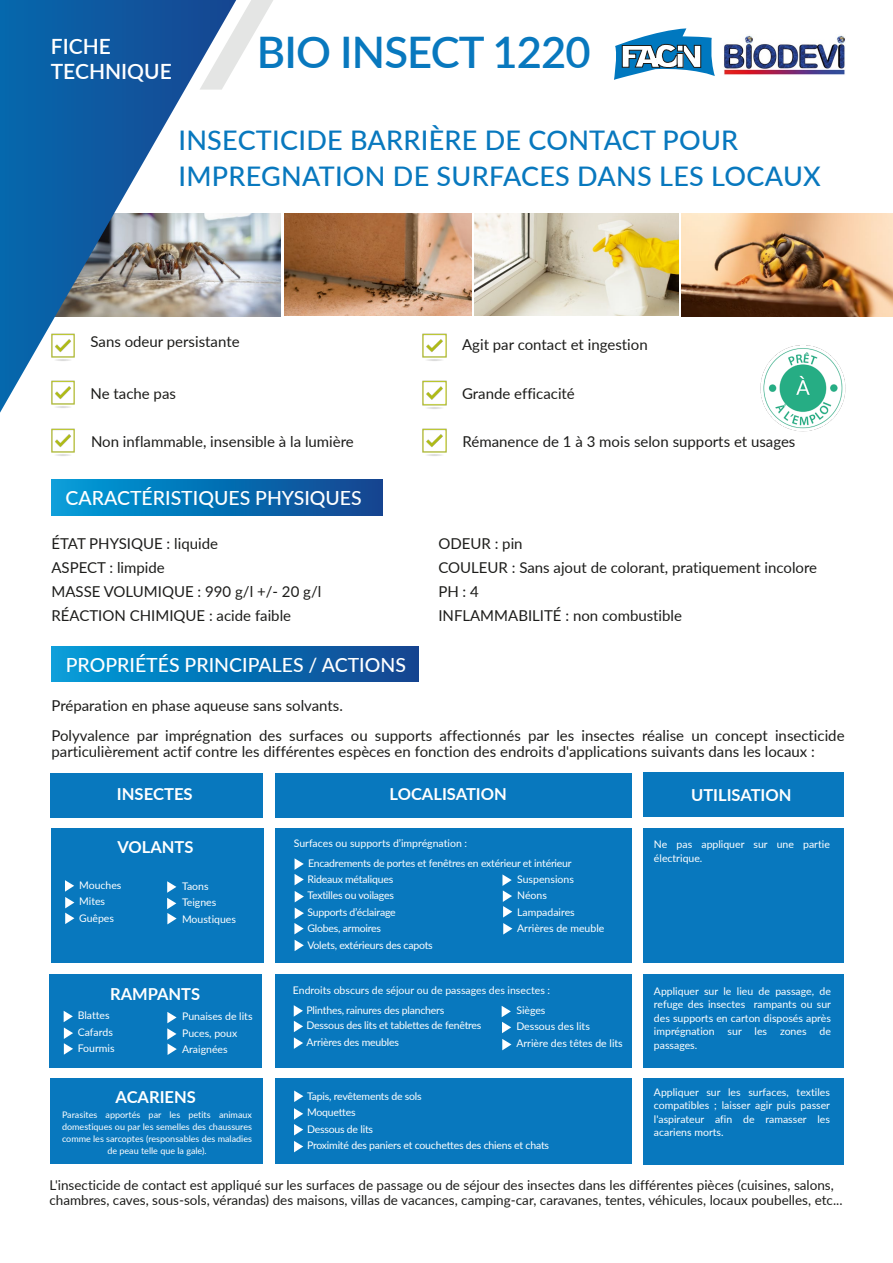
<style>
.page{position:relative;width:893px;height:1263px;background:#fff}
.page>*{position:absolute;margin:0;border:0;box-sizing:border-box;transform-origin:0 0}
.t1{font:600 43.5px "Lato";letter-spacing:-.02em;color:#0878be}
.t2{font:500 27px/36px "Lato";letter-spacing:.01em;color:#0878be}
.t3{font:600 21px/25.5px "Lato";color:#fff}
.t4{font:500 19.5px "Lato";color:#fff}
.t5{font:700 16.5px "Lato";color:#fff}
.t6{font:15px/24px "Lato";color:#1d1d1b}
.t7{font:13.5px/15px "Lato";color:#1d1d1b}
.t8{font:10.5px/16.5px "Lato";letter-spacing:-.01em;color:#fff}
.t9{font:9px/12px "Lato";color:#fff;text-align:center}
</style>
<div class="page">
<svg style="left:236px;top:0;width:37px;height:64px"></svg>
<img style="left:51px;top:428px;width:24px;height:28px">
<img style="left:422px;top:333px;width:25px;height:28px">
<img style="left:422px;top:381px;width:25px;height:28px">
<img style="left:422px;top:429px;width:25px;height:27px">
<img style="left:760px;top:345px;width:86px;height:87px">
<img style="left:724px;top:35px;width:121px;height:40px">
<svg style="left:614px;top:28px;width:101px;height:52px"></svg>
<img style="left:681px;top:213px;width:212px;height:103px">
<div style="left:51px;top:480px;width:332px;height:35px;background:linear-gradient(to right,#009eda,#11438f)"></div>
<div style="left:51px;top:647px;width:368px;height:35px;background:linear-gradient(to right,#009eda,#11438f)"></div>
<div style="left:51px;top:828px;width:212px;height:135px;background:#0878be"></div>
<div style="left:643px;top:828px;width:201px;height:135px;background:#0878be"></div>
<div style="left:643px;top:974px;width:201px;height:94px;background:#0878be"></div>
<div style="left:643px;top:1078px;width:201px;height:86px;background:#0878be"></div>
<div style="left:50px;top:974px;width:212px;height:94px;background:#0878be"></div>
<div style="left:50px;top:1078px;width:213px;height:86px;background:#0878be"></div>
<div style="left:643px;top:772px;width:201px;height:45px;background:#0878be"></div>
<div style="left:275px;top:772px;width:356px;height:45px;background:#0878be"></div>
<div style="left:51px;top:773px;width:212px;height:44px;background:#0878be"></div>
<svg style="left:65px;top:880px;width:9px;height:44px"></svg>
<div style="left:276px;top:828px;width:356px;height:135px;background:#0878be"></div>
<div style="left:276px;top:974px;width:356px;height:94px;background:#0878be"></div>
<div style="left:276px;top:1078px;width:356px;height:86px;background:#0878be"></div>
<svg style="left:295px;top:858px;width:9px;height:27px"></svg>
<svg style="left:294px;top:891px;width:10px;height:43px"></svg>
<svg style="left:295px;top:940px;width:9px;height:11px"></svg>
<svg style="left:503px;top:923px;width:9px;height:11px"></svg>
<svg style="left:502px;top:874px;width:10px;height:43px"></svg>
<svg style="left:294px;top:1005px;width:9px;height:44px"></svg>
<svg style="left:502px;top:1006px;width:9px;height:27px"></svg>
<svg style="left:502px;top:1039px;width:9px;height:11px"></svg>
<svg style="left:294px;top:1090px;width:9px;height:12px"></svg>
<svg style="left:294px;top:1108px;width:9px;height:27px"></svg>
<svg style="left:294px;top:1141px;width:9px;height:11px"></svg>
<svg style="left:167px;top:881px;width:10px;height:43px"></svg>
<svg style="left:64px;top:1011px;width:9px;height:44px"></svg>
<svg style="left:167px;top:1012px;width:10px;height:43px"></svg>
<img style="left:236px;top:213px;width:45px;height:103px">
<svg style="left:0;top:0;width:236px;height:413px"></svg>
<img style="left:284px;top:213px;width:187px;height:103px">
<img style="left:475px;top:213px;width:203px;height:103px">
<h3 class="t3" style="left:51px;top:32px;width:122px">FICHE<br>TECHNIQUE</h3>
<h1 class="t1" style="left:257px;top:21px;width:335px">BIO INSECT 1220</h1>
<h2 class="t2" style="left:178px;top:121px;width:644px">INSECTICIDE BARRIÈRE DE CONTACT POUR<br>IMPREGNATION DE SURFACES DANS LES LOCAUX</h2>
<h3 class="t6" style="left:91px;top:329px;width:151px">Sans odeur persistante</h3>
<h3 class="t6" style="left:91px;top:381px;width:87px">Ne tache pas</h3>
<h3 class="t6" style="left:91px;top:429px;width:264px">Non inflammable, insensible à la lumière</h3>
<h3 class="t4" style="left:66px;top:484px;width:298px">CARACTÉRISTIQUES PHYSIQUES</h3>
<h3 class="t6" style="left:51px;top:531px;width:271px">ÉTAT PHYSIQUE : liquide<br>ASPECT : limpide<br>MASSE VOLUMIQUE : 990 g/l +/- 20 g/l<br>RÉACTION CHIMIQUE : acide faible</h3>
<h3 class="t4" style="left:66px;top:651px;width:342px">PROPRIÉTÉS PRINCIPALES / ACTIONS</h3>
<h3 class="t6" style="left:462px;top:331px;width:187px">Agit par contact et ingestion</h3>
<h3 class="t6" style="left:462px;top:381px;width:114px">Grande efficacité</h3>
<h3 class="t6" style="left:463px;top:429px;width:334px">Rémanence de 1 à 3 mois selon supports et usages</h3>
<h3 class="t6" style="left:438px;top:531px;width:380px">ODEUR : pin<br>COULEUR : Sans ajout de colorant, pratiquement incolore<br>PH : 4<br>INFLAMMABILITÉ : non combustible</h3>
<h3 class="t6" style="left:52px;top:690px;width:795px;line-height:30px">Préparation en phase aqueuse sans solvants.<br>Polyvalence par imprégnation des surfaces ou supports affectionnés par les insectes réalise un concept insecticide</h3>
<h3 class="t6" style="left:52px;top:739px;width:765px">particulièrement actif contre les différentes espèces en fonction des endroits d'applications suivants dans les locaux :</h3>
<h3 class="t5" style="left:117px;top:782px;width:77px">INSECTES</h3>
<h3 class="t5" style="left:390px;top:782px;width:119px">LOCALISATION</h3>
<h3 class="t5" style="left:691px;top:782px;width:102px">UTILISATION</h3>
<p class="t8" style="left:654px;top:837px;width:177px;line-height:13.5px">Ne pas appliquer sur une partie électrique.</p>
<p class="t8" style="left:308px;top:832px;width:265px;line-height:20.1px;text-indent:-14px">Surfaces ou supports d’imprégnation :<br>Encadrements de portes et fenêtres en extérieur et intérieur</p>
<p class="t8" style="left:307px;top:870px;width:127px">Rideaux métaliques<br>Textilles ou voilages<br>Supports d’éclairage<br>Globes, armoires<br>Volets, extérieurs des capots</p>
<p class="t8" style="left:517px;top:870px;width:89px">Suspensions<br>Néons<br>Lampadaires<br>Arrières de meuble</p>
<p class="t8" style="left:307px;top:980px;width:245px;line-height:19.8px;text-indent:-14px">Endroits obscurs de séjour ou de passages des insectes :<br>Plinthes, rainures des planchers</p>
<p class="t8" style="left:307px;top:1017px;width:176px">Dessous des lits et tablettes de fenêtres<br>Arrières des meubles</p>
<h3 class="t5" style="left:117px;top:835px;width:78px">VOLANTS</h3>
<p class="t8" style="left:79px;top:876px;width:44px">Mouches<br>Mites<br>Guêpes</p>
<p class="t8" style="left:182px;top:877px;width:56px">Taons<br>Teignes<br>Moustiques</p>
<p class="t8" style="left:654px;top:983px;width:179px;line-height:13.5px;text-align:justify">Appliquer sur le lieu de passage, de refuge des insectes rampants ou sur des supports en carton disposés après imprégnation sur les zones de passages.</p>
<p class="t8" style="left:654px;top:1085px;width:178px;line-height:13.5px;text-align:justify">Appliquer sur les surfaces, textiles compatibles ; laisser agir puis passer l'aspirateur afin de ramasser les acariens morts.</p>
<h3 class="t5" style="left:110px;top:982px;width:92px">RAMPANTS</h3>
<p class="t8" style="left:516px;top:1001px;width:108px">Sièges<br>Dessous des lits<br>Arrière des têtes de lits</p>
<p class="t8" style="left:78px;top:1007px;width:38px">Blattes<br>Cafards<br>Fourmis</p>
<p class="t8" style="left:182px;top:1008px;width:72px">Punaises de lits<br>Puces, poux<br>Araignées</p>
<h3 class="t5" style="left:116px;top:1085px;width:82px">ACARIENS</h3>
<p class="t8" style="left:307px;top:1087px;width:244px">Tapis, revêtements de sols<br>Moquettes<br>Dessous de lits<br>Proximité des paniers et couchettes des chiens et chats</p>
<p class="t9" style="left:62px;top:1109px;width:192px">Parasites apportés par les petits animaux domestiques ou par les semelles des chaussures comme les sarcoptes (responsables des maladies de peau telle que la gale).</p>
<p class="t7" style="left:49px;top:1177px;width:794px">L'insecticide de contact est appliqué sur les surfaces de passage ou de séjour des insectes dans les différentes pièces (cuisines, salons, chambres, caves, sous-sols, vérandas) des maisons, villas de vacances, camping-car, caravanes, tentes, véhicules, locaux poubelles, etc...</p>
</div>
